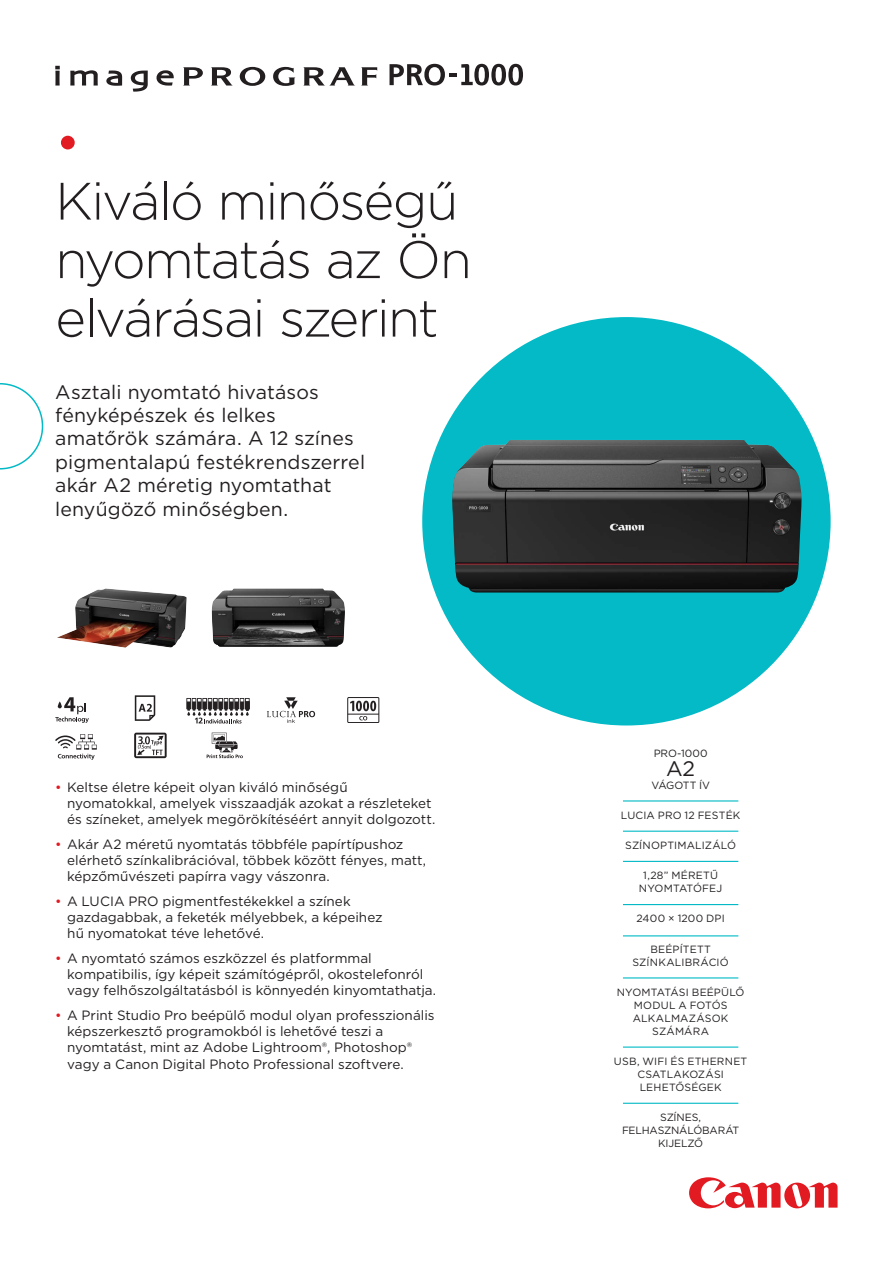
<style>
.page{position:relative;width:893px;height:1263px;background:#fff}
.page>*{position:absolute;margin:0;border:0;box-sizing:border-box;transform-origin:0 0}
.COVER_HEADER_LARGE{font:300 52.5px/58.5px "Gotham";letter-spacing:-.035em;color:#231f20}
.COVER_HEADER_LARGE-2{font:52.5px "Gotham";color:#e21a21}
.BODY{font:21px "Gotham";color:#231f20}
.INTRO{font:19.5px/23.4px "Gotham";letter-spacing:.005em;color:#231f20}
.t1{font:13.5px/16.2px "Gotham";color:#231f20}
.BODY-2{font:10.5px/12.9px "Gotham";letter-spacing:.01em;color:#231f20;text-align:center}
.BODY-3{font:10.5px/12.9px "Gotham";letter-spacing:-.015em;color:#231f20;text-align:center}
.BODY-4{font:10.5px "Gotham";letter-spacing:-.025em;color:#231f20}
.s1{color:#e21a21}
</style>
<div class="page">
<div style="left:422px;top:317px;width:409px;height:408px;background:#03bac6;border-radius:50%"></div>
<svg style="left:0;top:383px;width:43px;height:86px"></svg>
<svg style="left:689px;top:1177px;width:148px;height:31px"></svg>
<img style="left:452px;top:440px;width:349px;height:152px">
<svg style="left:389px;top:64px;width:134px;height:22px"></svg>
<svg style="left:183px;top:67px;width:20px;height:19px"></svg>
<svg style="left:211px;top:67px;width:22px;height:19px"></svg>
<svg style="left:240px;top:67px;width:25px;height:19px"></svg>
<svg style="left:273px;top:67px;width:23px;height:19px"></svg>
<svg style="left:303px;top:67px;width:74px;height:19px"></svg>
<svg style="left:55px;top:66px;width:5px;height:20px"></svg>
<svg style="left:70px;top:70px;width:28px;height:16px"></svg>
<svg style="left:106px;top:71px;width:16px;height:15px"></svg>
<svg style="left:131px;top:71px;width:17px;height:21px"></svg>
<svg style="left:157px;top:70px;width:17px;height:16px"></svg>
<svg style="left:55px;top:697px;width:34px;height:26px"></svg>
<svg style="left:135px;top:695px;width:20px;height:26px"></svg>
<svg style="left:186px;top:698px;width:64px;height:25px"></svg>
<svg style="left:55px;top:734px;width:42px;height:26px"></svg>
<svg style="left:134px;top:733px;width:33px;height:25px"></svg>
<svg style="left:207px;top:733px;width:36px;height:25px"></svg>
<hr style="left:623px;top:800px;width:115px;height:1px;background:#03bac6">
<hr style="left:623px;top:831px;width:115px;height:1px;background:#03bac6">
<hr style="left:623px;top:861px;width:115px;height:1px;background:#03bac6">
<hr style="left:623px;top:904px;width:115px;height:1px;background:#03bac6">
<hr style="left:623px;top:935px;width:115px;height:1px;background:#03bac6">
<hr style="left:623px;top:977px;width:115px;height:1px;background:#03bac6">
<hr style="left:623px;top:1046px;width:115px;height:2px;background:#03bac6">
<hr style="left:623px;top:1103px;width:115px;height:1px;background:#03bac6">
<img style="left:57px;top:588px;width:130px;height:60px">
<img style="left:212px;top:589px;width:133px;height:58px">
<svg style="left:267px;top:697px;width:48px;height:26px"></svg>
<div style="left:347px;top:697px;width:32px;height:26px;border:1px solid #231f20"></div>
<svg style="left:348px;top:701px;width:31px;height:21px"></svg>
<hr style="left:348px;top:714px;width:31px;height:1px;background:#231f20">
<p class="COVER_HEADER_LARGE-2" style="left:55px;top:109px;width:27px">•</p>
<p class="COVER_HEADER_LARGE" style="left:55px;top:170px;width:418px">Kiváló minőségű nyomtatás az Ön elvárásai szerint</p>
<p class="INTRO" style="left:55px;top:380px;width:311px">Asztali nyomtató hivatásos fényképészek és lelkes amatőrök számára. A 12 színes pigmentalapú festékrendszerrel akár A2 méretig nyomtathat lenyűgöző minőségben.</p>
<p class="t1" style="left:67px;top:778px;width:370px;text-indent:-12px"><span class="s1">•</span> Keltse életre képeit olyan kiváló minőségű nyomatokkal, amelyek visszaadják azokat a részleteket és színeket, amelyek megörökítéséért annyit dolgozott.</p>
<p class="t1" style="left:67px;top:835px;width:360px;text-indent:-12px"><span class="s1">•</span> Akár A2 méretű nyomtatás többféle papírtípushoz elérhető színkalibrációval, többek között fényes, matt, képzőművészeti papírra vagy vászonra.</p>
<p class="t1" style="left:67px;top:892px;width:317px;text-indent:-12px"><span class="s1">•</span> A LUCIA PRO pigmentfestékekkel a színek gazdagabbak, a feketék mélyebbek, a képeihez hű nyomatokat téve lehetővé.</p>
<p class="t1" style="left:67px;top:950px;width:370px;text-indent:-12px"><span class="s1">•</span> A nyomtató számos eszközzel és platformmal kompatibilis, így képeit számítógépről, okostelefonról vagy felhőszolgáltatásból is könnyedén kinyomtathatja.</p>
<p class="t1" style="left:67px;top:1007px;width:369px;text-indent:-12px"><span class="s1">•</span> A Print Studio Pro beépülő modul olyan professzionális képszerkesztő programokból is lehetővé teszi a nyomtatást, mint az Adobe Lightroom®, Photoshop® vagy a Canon Digital Photo Professional szoftvere.</p>
<p class="BODY-2" style="left:654px;top:746px;width:55px">PRO-1000</p>
<p class="BODY" style="left:666px;top:755px;width:31px">A2</p>
<p class="BODY-4" style="left:651px;top:778px;width:60px">VÁGOTT ÍV</p>
<p class="BODY-2" style="left:621px;top:808px;width:121px">LUCIA PRO 12 FESTÉK</p>
<p class="BODY-2" style="left:625px;top:838px;width:112px">SZÍNOPTIMALIZÁLÓ</p>
<p class="BODY-2" style="left:639px;top:869px;width:85px">1,28” MÉRETŰ<br>NYOMTATÓFEJ</p>
<p class="BODY-2" style="left:636px;top:912px;width:90px">2400 × 1200 DPI</p>
<p class="BODY-2" style="left:633px;top:942px;width:98px">BEÉPÍTETT<br>SZÍNKALIBRÁCIÓ</p>
<p class="BODY-2" style="left:617px;top:985px;width:129px">NYOMTATÁSI BEÉPÜLŐ<br>MODUL A FOTÓS<br>ALKALMAZÁSOK<br>SZÁMÁRA</p>
<p class="BODY-2" style="left:614px;top:1054px;width:135px">USB, WIFI ÉS ETHERNET<br>CSATLAKOZÁSI<br>LEHETŐSÉGEK</p>
<p class="BODY-3" style="left:622px;top:1111px;width:119px">SZÍNES,<br>FELHASZNÁLÓBARÁT<br>KIJELZŐ</p>
</div>
